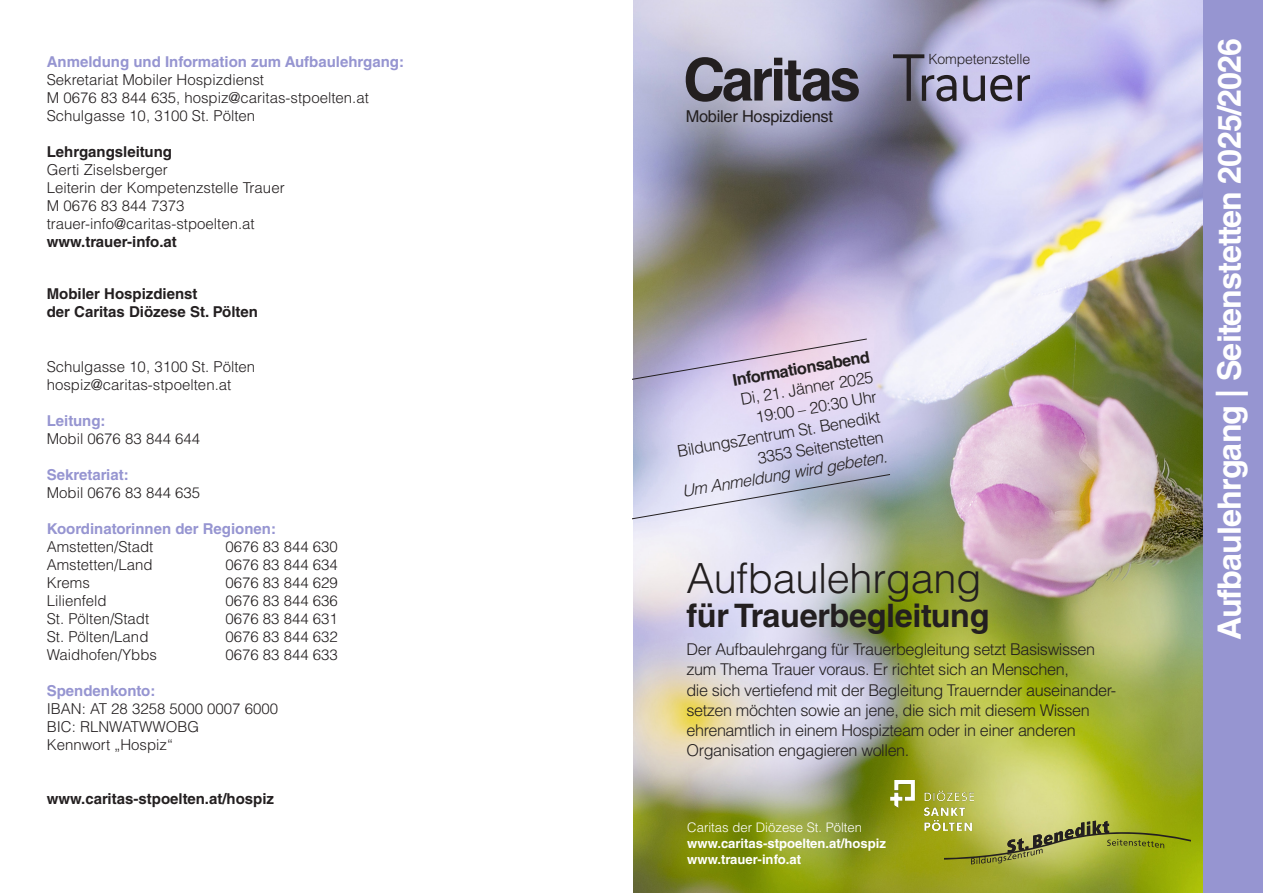
<style>
.page{position:relative;width:1263px;height:893px;background:#fff}
.page>*{position:absolute;margin:0;border:0;box-sizing:border-box;transform-origin:0 0}
.t1{font:300 41.55px "Helvetica LT Std";letter-spacing:-.01em;color:#231f20}
.t2{font:700 32.4px "Helvetica LT Std";letter-spacing:-.01em;color:#231f20}
.t3{font:700 32.25px "Helvetica LT Std";letter-spacing:-.025em;color:#fff}
.t4{font:16.35px "Helvetica LT Std";letter-spacing:-.015em;color:#231f20}
.t5{font:300 16.2px/20.2px "Helvetica LT Std";letter-spacing:-.025em;color:#231f20}
.t6{font:italic 300 16.2px "Helvetica LT Std";color:#231f20}
.t7{font:700 16.2px "Helvetica LT Std";color:#231f20}
.t8{font:300 15px/18px "Helvetica LT Std";color:#231f20}
.t9{font:700 15px/18px "Helvetica LT Std";color:#231f20}
.t10{font:700 15px "Helvetica LT Std";color:#9695d1}
.t11{font:300 14.1px "Helvetica LT Std";letter-spacing:-.015em;color:#231f20}
.t12{font:700 13.05px/15.8px "Helvetica LT Std";color:#fff}
.t13{font:300 13.05px "Helvetica LT Std";color:#fff}
</style>
<div class="page">
<img style="left:633px;top:0;width:571px;height:893px">
<svg style="left:686px;top:57px;width:173px;height:45px;background:#757382"></svg>
<svg style="left:632px;top:338px;width:236px;height:47px;background:#cfc0db"></svg>
<svg style="left:632px;top:474px;width:259px;height:48px;background:#c3c8d8"></svg>
<svg style="left:893px;top:54px;width:137px;height:47px;background:#9794b0"></svg>
<img style="left:890px;top:780px;width:83px;height:51px">
<div style="left:1204px;top:0;width:59px;height:893px;background:#9695d1"></div>
<svg style="left:944px;top:821px;width:246px;height:44px;background:#9fa63b"></svg>
<p class="t10" style="left:47px;top:53px;width:359px">Anmeldung und Information zum Aufbaulehrgang:</p>
<p class="t8" style="left:47px;top:71px;width:324px">Sekretariat Mobiler Hospizdienst<br>M 0676 83 844 635, hospiz@caritas-stpoelten.at<br>Schulgasse 10, 3100 St. Pölten</p>
<p class="t9" style="left:47px;top:143px;width:127px">Lehrgangsleitung</p>
<p class="t8" style="left:47px;top:161px;width:239px">Gerti Ziselsberger<br>Leiterin der Kompetenzstelle Trauer<br>M 0676 83 844 7373 trauer-info@caritas-stpoelten.at</p>
<p class="t9" style="left:47px;top:233px;width:132px">www.trauer-info.at</p>
<p class="t9" style="left:47px;top:285px;width:213px">Mobiler Hospizdienst<br>der Caritas Diözese St. Pölten</p>
<p class="t8" style="left:47px;top:358px;width:210px">Schulgasse 10, 3100 St. Pölten hospiz@caritas-stpoelten.at</p>
<p class="t10" style="left:47px;top:412px;width:60px">Leitung:</p>
<p class="t8" style="left:47px;top:430px;width:155px">Mobil 0676 83 844 644</p>
<p class="t10" style="left:47px;top:466px;width:84px">Sekretariat:</p>
<p class="t8" style="left:47px;top:484px;width:155px">Mobil 0676 83 844 635</p>
<p class="t10" style="left:47px;top:520px;width:231px">Koordinatorinnen der Regionen:</p>
<p class="t8" style="left:47px;top:538px;width:108px">Amstetten/Stadt</p>
<p class="t8" style="left:225px;top:538px;width:114px">0676 83 844 630</p>
<p class="t8" style="left:47px;top:556px;width:107px">Amstetten/Land</p>
<p class="t8" style="left:225px;top:556px;width:114px">0676 83 844 634</p>
<p class="t8" style="left:47px;top:574px;width:45px">Krems</p>
<p class="t8" style="left:225px;top:574px;width:114px">0676 83 844 629</p>
<p class="t8" style="left:47px;top:592px;width:62px">Lilienfeld</p>
<p class="t8" style="left:225px;top:592px;width:114px">0676 83 844 636</p>
<p class="t8" style="left:47px;top:610px;width:104px">St. Pölten/Stadt</p>
<p class="t8" style="left:225px;top:610px;width:114px">0676 83 844 631</p>
<p class="t8" style="left:47px;top:628px;width:103px">St. Pölten/Land</p>
<p class="t8" style="left:225px;top:628px;width:114px">0676 83 844 632</p>
<p class="t8" style="left:47px;top:646px;width:112px">Waidhofen/Ybbs</p>
<p class="t8" style="left:225px;top:646px;width:114px">0676 83 844 633</p>
<p class="t10" style="left:47px;top:682px;width:110px">Spendenkonto:</p>
<p class="t8" style="left:47px;top:700px;width:233px">IBAN: AT 28 3258 5000 0007 6000<br>BIC: RLNWATWWOBG<br>Kennwort „Hospiz“</p>
<p class="t9" style="left:47px;top:790px;width:229px">www.caritas-stpoelten.at/hospiz</p>
<p class="t4" style="left:686px;top:107px;width:149px">Mobiler Hospizdienst</p>
<p class="t11" style="left:928px;top:51px;width:103px">Kompetenzstelle</p>
<p class="t7" style="left:731px;top:370px;width:141px;rotate:-10deg">Informationsabend</p>
<p class="t5" style="left:669px;top:402px;width:207px;text-align:right;rotate:-10deg">Di, 21. Jänner 2025<br>19:00 – 20:30 Uhr<br>BildungsZentrum St. Benedikt<br>3353 Seitenstetten</p>
<p class="t6" style="left:680px;top:482px;width:209px;rotate:-10deg">Um Anmeldung wird gebeten.</p>
<h1 class="t1" style="left:686px;top:552px;width:297px">Aufbaulehrgang</h1>
<h2 class="t2" style="left:686px;top:596px;width:304px">für Trauerbegleitung</h2>
<p class="t5" style="left:686px;top:639px;width:431px">Der Aufbaulehrgang für Trauerbegleitung setzt Basiswissen zum Thema Trauer voraus. Er richtet sich an Menschen,<br>die sich vertiefend mit der Begleitung Trauernder auseinander&shy;setzen möchten sowie an jene, die sich mit diesem Wissen ehrenamtlich in einem Hospizteam oder in einer anderen Organisation engagieren wollen.</p>
<p class="t13" style="left:687px;top:819px;width:176px">Caritas der Diözese St. Pölten</p>
<p class="t12" style="left:687px;top:835px;width:200px">www.caritas-stpoelten.at/hospiz www.trauer-info.at</p>
<h3 class="t3" style="left:1210px;top:640px;width:604px;rotate:-90deg">Aufbaulehrgang | Seitenstetten 2025/2026</h3>
</div>
